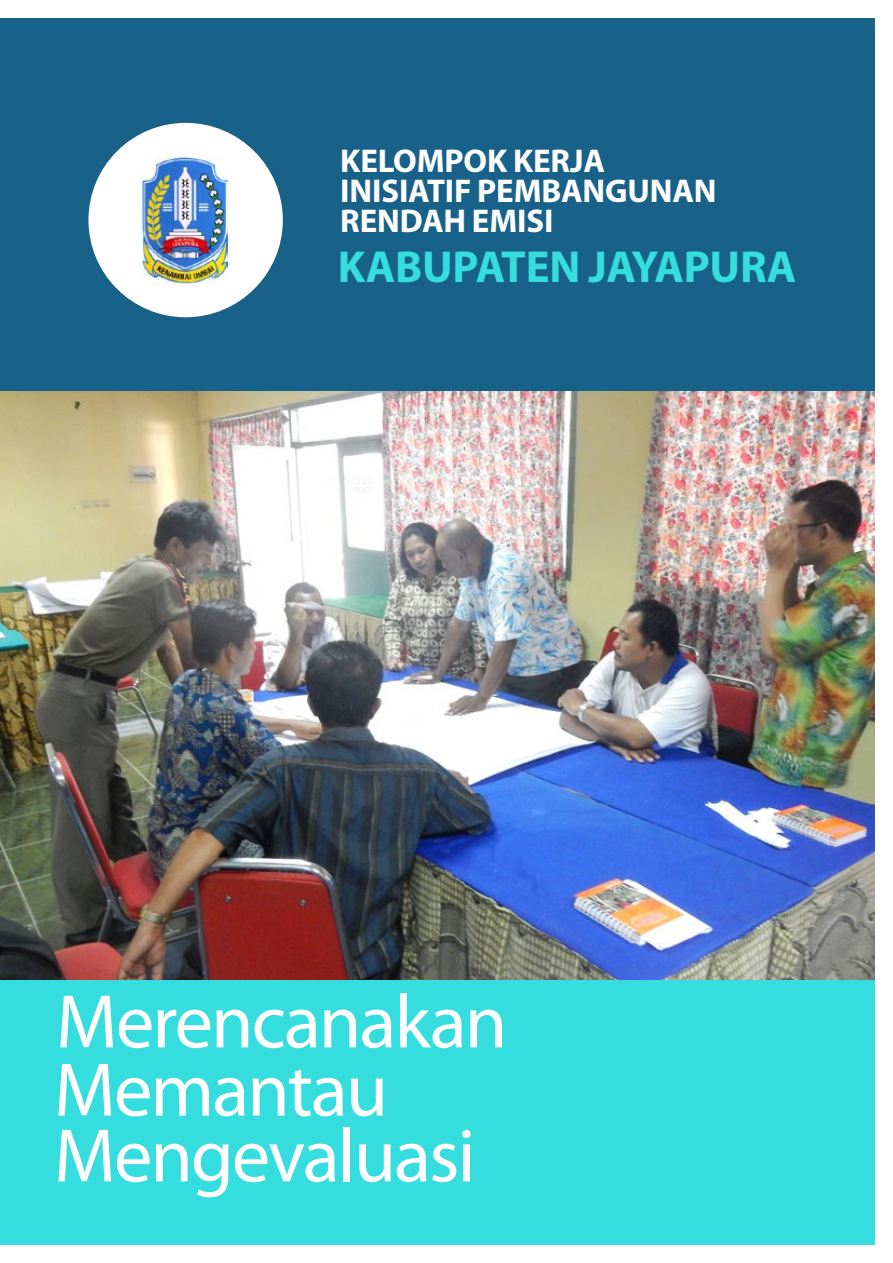
<style>
.page{position:relative;width:893px;height:1263px;background:#186188}
.page>*{position:absolute;margin:0;border:0;box-sizing:border-box;transform-origin:0 0}
.t1{font:76.5px/67.1px "Myriad Pro";letter-spacing:-.025em;color:#fff}
.t2{font:700 45px "Myriad Pro";letter-spacing:-.005em;color:#35dddf}
.t3{font:700 33px/30px "Myriad Pro";letter-spacing:-.005em;color:#fff}
</style>
<div class="page">
<div style="left:88px;top:123px;width:195px;height:194px;background:#fff;border-radius:50%"></div>
<img style="left:140px;top:157px;width:88px;height:129px">
<img style="left:0;top:391px;width:876px;height:589px">
<div style="left:0;top:980px;width:893px;height:283px;background:#35dddf"></div>
<div style="left:0;top:0;width:893px;height:17px;background:#fff"></div>
<div style="left:876px;top:0;width:17px;height:1263px;background:#fff"></div>
<div style="left:0;top:1246px;width:893px;height:17px;background:#fff"></div>
<p class="t3" style="left:340px;top:144px;width:378px">KELOMPOK KERJA<br>INISIATIF PEMBANGUNAN<br>RENDAH EMISI</p>
<h2 class="t2" style="left:338px;top:238px;width:460px">KABUPATEN JAYAPURA</h2>
<h1 class="t1" style="left:54px;top:987px;width:455px">Merencanakan<br>Memantau<br>Mengevaluasi</h1>
</div>
